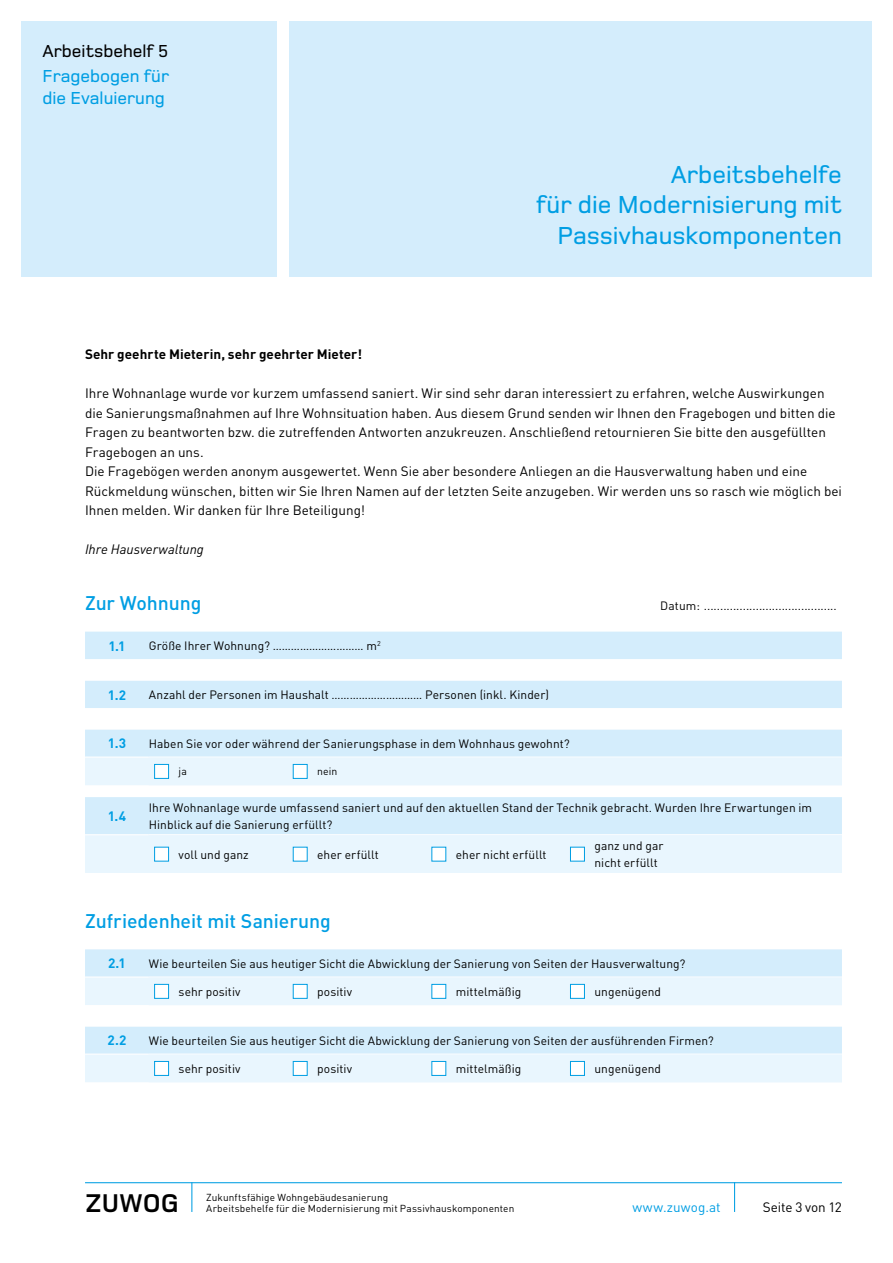
<style>
.page{position:relative;width:893px;height:1263px;background:#fff}
.page>*{position:absolute;margin:0;border:0;box-sizing:border-box;transform-origin:0 0}
.t1{font:700 26.55px "Foundry Monoline";color:#000}
.t2{font:500 25.5px/30.6px "Foundry Monoline";color:#009ee3;text-align:right}
.t3{font:500 19.5px "DIN Pro";letter-spacing:-.005em;color:#009ee3}
.t4{font:500 18px/21.6px "Foundry Monoline";color:#009ee3}
.t5{font:500 18px "Foundry Monoline";color:#000}
.t6{font:13.5px/19.5px "DIN Pro";color:#000}
.t7{font:700 13.5px "DIN Pro";color:#000}
.t8{font:italic 13.5px "DIN";color:#000}
.t9{font:700 13.5px "DIN Pro";color:#009ee3}
.t10{font:13.5px "DIN";letter-spacing:.01em;color:#009ee3}
.t11{font:12px/16.5px "DIN Pro";letter-spacing:.005em;color:#000}
.t12{font:10.5px "DIN Pro";letter-spacing:.01em;color:#000}
.t13{font:10.05px/11.6px "DIN";letter-spacing:.01em;color:#000}
</style>
<div class="page">
<div style="left:289px;top:21px;width:583px;height:255px;background:#d4edfc"></div>
<hr style="left:85px;top:1182px;width:757px;height:1px;background:#009ee3">
<hr style="left:734px;top:1182px;width:1px;height:30px;background:#009ee3">
<hr style="left:191px;top:1182px;width:1px;height:30px;background:#009ee3">
<div style="left:21px;top:21px;width:255px;height:255px;background:#d4edfc"></div>
<div style="left:85px;top:632px;width:757px;height:124px;background:#d4edfc"></div>
<svg style="left:85px;top:659px;width:757px;height:70px"></svg>
<div style="left:85px;top:757px;width:757px;height:28px;background:#e9f6fe"></div>
<div style="left:154px;top:764px;width:15px;height:15px;background:#fff;border:1px solid #009ee3"></div>
<div style="left:293px;top:764px;width:15px;height:15px;background:#fff;border:1px solid #009ee3"></div>
<svg style="left:85px;top:797px;width:757px;height:76px;background:#def1fc"></svg>
<div style="left:154px;top:847px;width:15px;height:14px;background:#fff;border:1px solid #009ee3"></div>
<div style="left:293px;top:847px;width:15px;height:14px;background:#fff"></div>
<div style="left:431px;top:847px;width:15px;height:14px;background:#fff"></div>
<div style="left:570px;top:847px;width:15px;height:14px;background:#fff;border:1px solid #009ee3"></div>
<div style="left:85px;top:949px;width:757px;height:27px;background:#d4edfc"></div>
<svg style="left:85px;top:1026px;width:757px;height:56px;background:#d6eefc"></svg>
<hr style="left:85px;top:1053px;width:64px;height:1px;background:#fff">
<hr style="left:149px;top:1053px;width:693px;height:1px;background:#fff">
<div style="left:85px;top:977px;width:757px;height:28px;background:#e9f6fe"></div>
<div style="left:154px;top:984px;width:15px;height:15px;background:#fff;border:1px solid #009ee3"></div>
<div style="left:293px;top:984px;width:15px;height:15px;background:#fff;border:1px solid #009ee3"></div>
<div style="left:431px;top:984px;width:15px;height:15px;background:#fff;border:1px solid #009ee3"></div>
<div style="left:570px;top:984px;width:15px;height:15px;background:#fff;border:1px solid #009ee3"></div>
<div style="left:149px;top:1054px;width:693px;height:28px;background:#e9f6fe"></div>
<div style="left:154px;top:1061px;width:15px;height:15px;background:#fff;border:1px solid #009ee3"></div>
<div style="left:293px;top:1061px;width:15px;height:15px;background:#fff;border:1px solid #009ee3"></div>
<div style="left:431px;top:1061px;width:15px;height:15px;background:#fff;border:1px solid #009ee3"></div>
<div style="left:570px;top:1061px;width:15px;height:15px;background:#fff;border:1px solid #009ee3"></div>
<h3 class="t5" style="left:43px;top:41px;width:127px">Arbeitsbehelf 5</h3>
<h3 class="t4" style="left:43px;top:66px;width:128px">Fragebogen für die Evaluierung</h3>
<h2 class="t2" style="left:536px;top:159px;width:307px">Arbeitsbehelfe<br>für die Modernisierung mit<br>Passivhauskomponenten</h2>
<p class="t7" style="left:85px;top:345px;width:278px">Sehr geehrte Mieterin, sehr geehrter Mieter!</p>
<p class="t6" style="left:85px;top:383px;width:758px">Ihre Wohnanlage wurde vor kurzem umfassend saniert. Wir sind sehr daran interessiert zu erfahren, welche Auswirkungen die Sanierungsmaßnahmen auf Ihre Wohnsituation haben. Aus diesem Grund senden wir Ihnen den Fragebogen und bitten die Fragen zu beantworten bzw. die zutreffenden Antworten anzukreuzen. Anschließend retournieren Sie bitte den ausgefüllten Fragebogen an uns.<br>Die Fragebögen werden anonym ausgewertet. Wenn Sie aber besondere Anliegen an die Hausverwaltung haben und eine Rückmeldung wünschen, bitten wir Sie Ihren Namen auf der letzten Seite anzugeben. Wir werden uns so rasch wie möglich bei Ihnen melden. Wir danken für Ihre Beteiligung!</p>
<p class="t8" style="left:85px;top:541px;width:120px">Ihre Hausverwaltung</p>
<h3 class="t3" style="left:85px;top:590px;width:118px">Zur Wohnung</h3>
<p class="t11" style="left:660px;top:597px;width:178px">Datum: .........................................</p>
<p class="t9" style="left:108px;top:636px;width:19px">1.1</p>
<p class="t11" style="left:149px;top:637px;width:233px">Größe Ihrer Wohnung? ………………………… m<sup>2</sup></p>
<p class="t9" style="left:108px;top:685px;width:20px">1.2</p>
<p class="t11" style="left:149px;top:686px;width:402px">Anzahl der Personen im Haushalt ………………………… Personen (inkl. Kinder)</p>
<p class="t9" style="left:108px;top:734px;width:20px">1.3</p>
<p class="t11" style="left:149px;top:735px;width:422px">Haben Sie vor oder während der Sanierungsphase in dem Wohnhaus gewohnt?</p>
<p class="t12" style="left:179px;top:764px;width:10px">ja</p>
<p class="t12" style="left:317px;top:764px;width:22px">nein</p>
<p class="t9" style="left:108px;top:807px;width:20px">1.4</p>
<p class="t11" style="left:149px;top:799px;width:665px">Ihre Wohnanlage wurde umfassend saniert und auf den aktuellen Stand der Technik gebracht. Wurden Ihre Erwartungen im<br>Hinblick auf die Sanierung erfüllt?</p>
<p class="t11" style="left:179px;top:846px;width:72px">voll und ganz</p>
<p class="t11" style="left:317px;top:846px;width:63px">eher erfüllt</p>
<p class="t11" style="left:456px;top:846px;width:92px">eher nicht erfüllt</p>
<p class="t11" style="left:594px;top:837px;width:70px">ganz und gar nicht erfüllt</p>
<h3 class="t3" style="left:85px;top:907px;width:247px">Zufriedenheit mit Sanierung</h3>
<p class="t9" style="left:108px;top:954px;width:19px">2.1</p>
<p class="t11" style="left:149px;top:955px;width:538px">Wie beurteilen Sie aus heutiger Sicht die Abwicklung der Sanierung von Seiten der Hausverwaltung?</p>
<p class="t11" style="left:179px;top:983px;width:64px">sehr positiv</p>
<p class="t11" style="left:317px;top:983px;width:36px">positiv</p>
<p class="t11" style="left:456px;top:983px;width:67px">mittelmäßig</p>
<p class="t11" style="left:594px;top:983px;width:68px">ungenügend</p>
<p class="t9" style="left:107px;top:1031px;width:20px">2.2</p>
<p class="t11" style="left:149px;top:1032px;width:566px">Wie beurteilen Sie aus heutiger Sicht die Abwicklung der Sanierung von Seiten der ausführenden Firmen?</p>
<p class="t11" style="left:179px;top:1060px;width:64px">sehr positiv</p>
<p class="t11" style="left:317px;top:1060px;width:36px">positiv</p>
<p class="t11" style="left:456px;top:1060px;width:67px">mittelmäßig</p>
<p class="t11" style="left:594px;top:1060px;width:68px">ungenügend</p>
<p class="t13" style="left:206px;top:1191px;width:310px">Zukunftsfähige Wohngebäudesanierung<br>Arbeitsbehelfe für die Modernisierung mit Passivhauskomponenten</p>
<p class="t10" style="left:632px;top:1199px;width:90px">www.zuwog.at</p>
<h1 class="t1" style="left:85px;top:1189px;width:95px">ZUWOG</h1>
<p class="t6" style="left:763px;top:1197px;width:81px">Seite 3 von 12</p>
</div>
